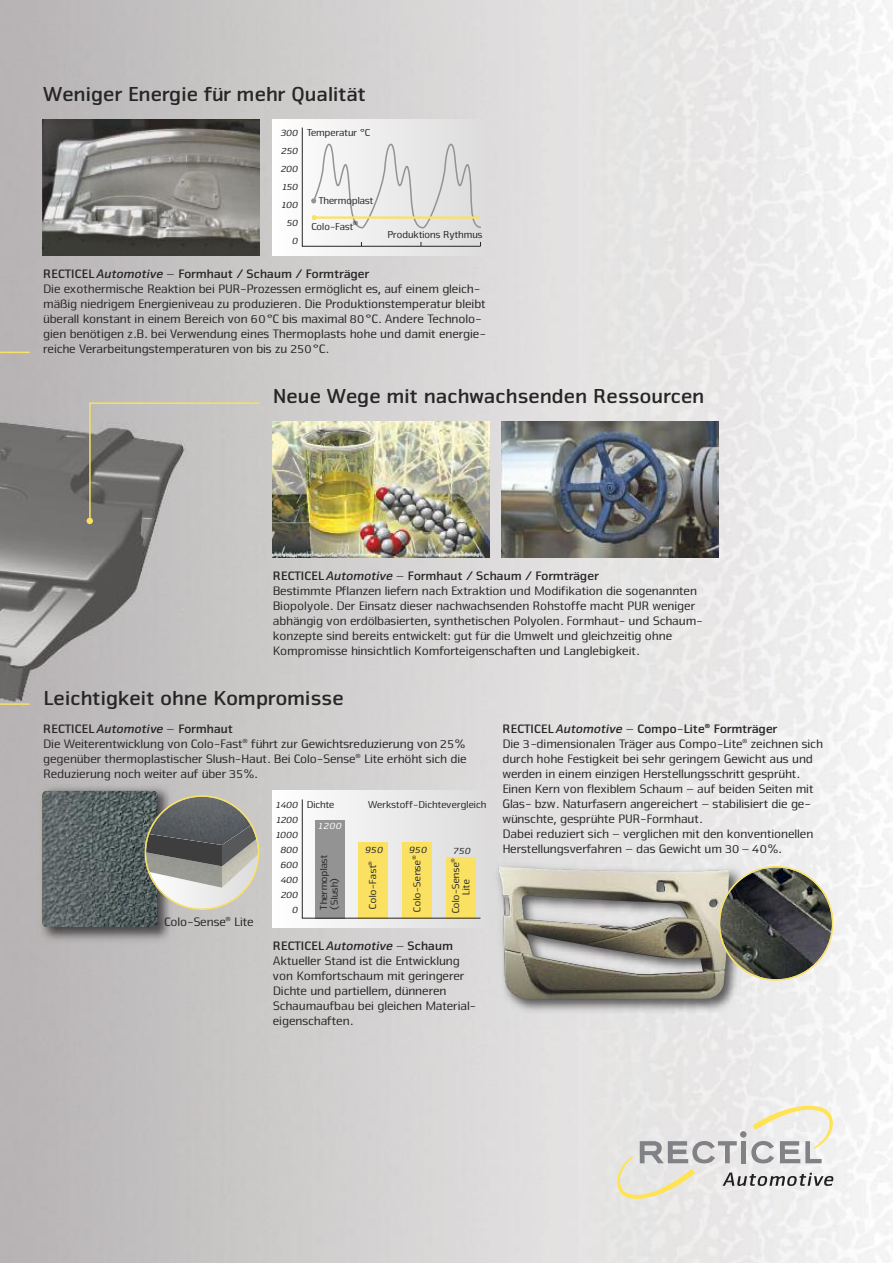
<style>
.page{position:relative;width:893px;height:1263px;background:#fff}
.page>*{position:absolute;margin:0;border:0;box-sizing:border-box;transform-origin:0 0}
.t1{font:700 21px "Nuri 07";letter-spacing:-.015em;color:#272627}
.t2{font:12.75px/15px "Nuri 04";letter-spacing:-.015em;color:#272627}
.t3{font:700 12.75px "Nuri 07";letter-spacing:-.015em;color:#272627}
.t4{font:10.5px/10.5px "Nuri 04";letter-spacing:-.025em;color:#272627}
.t5{font:italic 10.5px/15px "Nuri 05";letter-spacing:-.05em;color:#272627;text-align:right}
.t6{font:10.5px "Nuri 04";color:#272627}
.t7{font:italic 10.5px "Nuri 05";color:#fff}
.s1{font-family:"Nuri 08";font-style:italic}
</style>
<div class="page">
<img style="left:0;top:0;width:893px;height:1263px">
<img style="left:36px;top:784px;width:140px;height:162px">
<img style="left:43px;top:791px;width:114px;height:136px;border-radius:4px">
<svg style="left:145px;top:795px;width:114px;height:115px"></svg>
<img style="left:502px;top:421px;width:217px;height:136px">
<img style="left:272px;top:421px;width:217px;height:136px">
<img style="left:43px;top:119px;width:216px;height:136px">
<svg style="left:617px;top:1106px;width:216px;height:93px"></svg>
<div style="left:272px;top:791px;width:217px;height:136px;background:linear-gradient(to right,#fff,#dddcdd)"></div>
<svg style="left:302px;top:799px;width:179px;height:120px"></svg>
<div style="left:272px;top:119px;width:217px;height:136px;background:linear-gradient(to right,#fff,#dddcdd)"></div>
<svg style="left:87px;top:402px;width:174px;height:122px"></svg>
<svg style="left:0;top:351px;width:31px;height:92px"></svg>
<svg style="left:0;top:623px;width:31px;height:83px"></svg>
<svg style="left:302px;top:127px;width:180px;height:120px"></svg>
<hr style="left:314px;top:216px;width:166px;height:3px;background:#fae161">
<img style="left:488px;top:855px;width:281px;height:174px">
<img style="left:488px;top:855px;width:1px;height:72px">
<img style="left:498px;top:867px;width:231px;height:132px">
<svg style="left:719px;top:866px;width:114px;height:115px"></svg>
<h1 class="t1" style="left:43px;top:82px;width:324px">Weniger Energie für mehr Qualität</h1>
<p class="t5" style="left:280px;top:123px;width:20px;line-height:18px">300<br>250<br>200<br>150<br>100<br>50<br>0</p>
<p class="t4" style="left:306px;top:127px;width:65px">Temperatur °C</p>
<p class="t4" style="left:318px;top:195px;width:57px">Thermoplast</p>
<p class="t4" style="left:311px;top:221px;width:48px">Colo-Fast<sup>®</sup></p>
<p class="t4" style="left:387px;top:229px;width:97px">Produktions Rythmus</p>
<p class="t3" style="left:43px;top:266px;width:328px">RECTICEL<span class="s1">Automotive</span> – Formhaut / Schaum / Formträger</p>
<p class="t2" style="left:43px;top:281px;width:444px">Die exothermische Reaktion bei PUR-Prozessen ermöglicht es, auf einem gleich&shy;mäßig niedrigem Energieniveau zu produzieren. Die Produktionstemperatur bleibt überall konstant in einem Bereich von 60°C bis maximal 80°C. Andere Technolo&shy;gien benötigen z.B. bei Verwendung eines Thermoplasts hohe und damit energie&shy;reiche Verarbeitungstemperaturen von bis zu 250°C.</p>
<h1 class="t1" style="left:272px;top:384px;width:433px">Neue Wege mit nachwachsenden Ressourcen</h1>
<p class="t3" style="left:272px;top:568px;width:328px">RECTICEL<span class="s1">Automotive</span> – Formhaut / Schaum / Formträger</p>
<p class="t2" style="left:272px;top:583px;width:431px">Bestimmte Pflanzen liefern nach Extraktion und Modifikation die sogenannten Biopolyole. Der Einsatz dieser nachwachsenden Rohstoffe macht PUR weniger abhängig von erdölbasierten, synthetischen Polyolen. Formhaut- und Schaum&shy;konzepte sind bereits entwickelt: gut für die Umwelt und gleichzeitig ohne Kompromisse hinsichtlich Komforteigenschaften und Langlebigkeit.</p>
<h1 class="t1" style="left:43px;top:686px;width:302px">Leichtigkeit ohne Kompromisse</h1>
<p class="t3" style="left:43px;top:721px;width:192px">RECTICEL<span class="s1">Automotive</span> – Formhaut</p>
<p class="t2" style="left:43px;top:736px;width:425px;text-align:justify">Die Weiterentwicklung von Colo-Fast<sup>®</sup> führt zur Gewichtsreduzierung von 25% gegenüber thermoplastischer Slush-Haut. Bei Colo-Sense<sup>®</sup> Lite erhöht sich die Reduzierung noch weiter auf über 35%.</p>
<p class="t2" style="left:163px;top:914px;width:91px">Colo-Sense<sup>®</sup> Lite</p>
<p class="t5" style="left:275px;top:796px;width:24px">1400<br>1200<br>1000<br>800<br>600<br>400<br>200<br>0</p>
<p class="t4" style="left:306px;top:799px;width:29px">Dichte</p>
<p class="t4" style="left:367px;top:799px;width:120px">Werkstoff-Dichtevergleich</p>
<p class="t7" style="left:318px;top:819px;width:25px">1200</p>
<p class="t5" style="left:364px;top:841px;width:20px">950</p>
<p class="t5" style="left:408px;top:841px;width:20px">950</p>
<p class="t5" style="left:452px;top:842px;width:20px">750</p>
<p class="t4" style="left:318px;top:910px;width:57px;rotate:-90deg">Thermoplast (Slush)</p>
<p class="t6" style="left:411px;top:913px;width:58px;rotate:-90deg">Colo-Sense<sup>®</sup></p>
<p class="t4" style="left:450px;top:914px;width:57px;text-align:center;rotate:-90deg">Colo-Sense<sup>®<br></sup>Lite</p>
<p class="t4" style="left:367px;top:910px;width:50px;rotate:-90deg">Colo-Fast<sup>®</sup></p>
<p class="t3" style="left:272px;top:938px;width:182px">RECTICEL<span class="s1">Automotive</span> – Schaum</p>
<p class="t2" style="left:272px;top:953px;width:205px">Aktueller Stand ist die Entwicklung von Komfortschaum mit geringerer<br>Dichte und partiellem, dünneren<br>Schaumaufbau bei gleichen Material&shy;eigenschaften.</p>
<p class="t3" style="left:502px;top:721px;width:277px">RECTICEL<span class="s1">Automotive</span> – Compo-Lite<sup>®</sup> Formträger</p>
<p class="t2" style="left:502px;top:736px;width:322px">Die 3-dimensionalen Träger aus Compo-Lite<sup>®</sup> zeichnen sich durch hohe Festigkeit bei sehr geringem Gewicht aus und werden in einem einzigen Herstellungsschritt gesprüht.<br>Einen Kern von flexiblem Schaum – auf beiden Seiten mit Glas- bzw. Naturfasern angereichert – stabilisiert die ge&shy;wünschte, gesprühte PUR-Formhaut.<br>Dabei reduziert sich – verglichen mit den konventionellen Herstellungsverfahren – das Gewicht um 30– 40%.</p>
</div>
